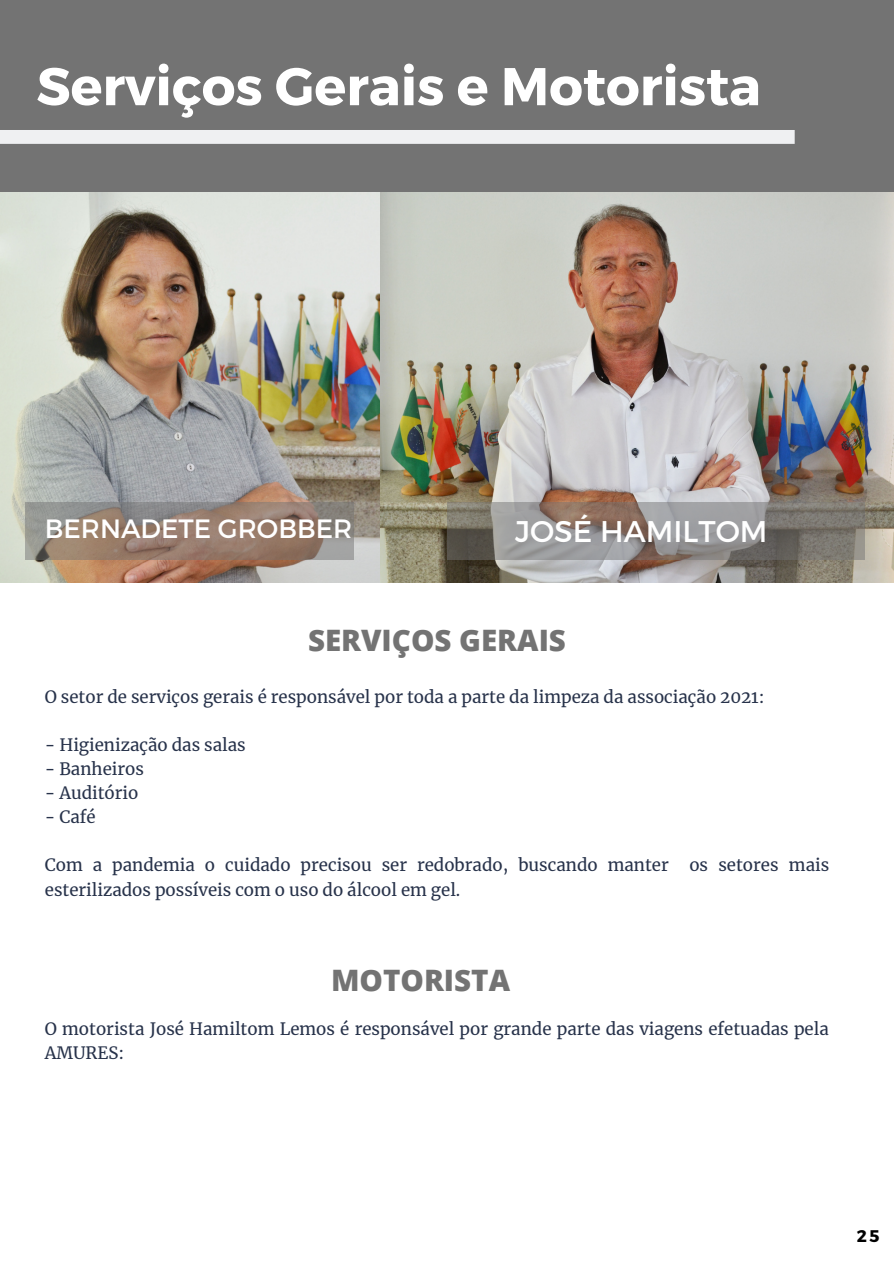
<style>
.page{position:relative;width:894px;height:1264px;background:#fff}
.page>*{position:absolute;margin:0;border:0;box-sizing:border-box;transform-origin:0 0}
.t1{font:700 52.95px "Montserrat";color:#fff}
.t2{font:29.85px "Montserrat";color:#fff}
.t3{font:800 29.55px "Open Sans";color:#737373}
.t4{font:26.4px "Montserrat";color:#fff}
.t5{font:16.8px/24px "Merriweather";color:#27324a}
.t6{font:700 16.8px "Montserrat";color:#000}
</style>
<div class="page">
<div style="left:0;top:0;width:893px;height:192px;background:#737373"></div>
<svg style="left:0;top:130px;width:794px;height:14px;background:#edeef0"></svg>
<img style="left:0;top:193px;width:893px;height:389px">
<svg style="left:447px;top:502px;width:417px;height:57px;background:#898480"></svg>
<svg style="left:25px;top:502px;width:329px;height:57px;background:#948175"></svg>
<h1 class="t1" style="left:36px;top:52px;width:725px">Serviços Gerais e Motorista</h1>
<h3 class="t4" style="left:45px;top:512px;width:309px">BERNADETE GROBBER</h3>
<h2 class="t2" style="left:515px;top:511px;width:254px">JOSÉ HAMILTOM</h2>
<h3 class="t3" style="left:308px;top:619px;width:259px">SERVIÇOS GERAIS</h3>
<p class="t5" style="left:45px;top:685px;width:721px">O setor de serviços gerais é responsável por toda a parte da limpeza da associação 2021:</p>
<p class="t5" style="left:45px;top:733px;width:202px">- Higienização das salas</p>
<p class="t5" style="left:45px;top:757px;width:101px">- Banheiros</p>
<p class="t5" style="left:45px;top:781px;width:95px">- Auditório</p>
<p class="t5" style="left:45px;top:805px;width:52px">- Café</p>
<p class="t5" style="left:45px;top:853px;width:785px">Com a pandemia o cuidado precisou ser redobrado, buscando manter os setores mais esterilizados possíveis com o uso do álcool em gel.</p>
<h3 class="t3" style="left:331px;top:959px;width:180px">MOTORISTA</h3>
<p class="t5" style="left:45px;top:1016px;width:785px">O motorista José Hamiltom Lemos é responsável por grande parte das viagens efetuadas pela<br>AMURES:</p>
<p class="t6" style="left:856px;top:1225px;width:24px">25</p>
</div>
